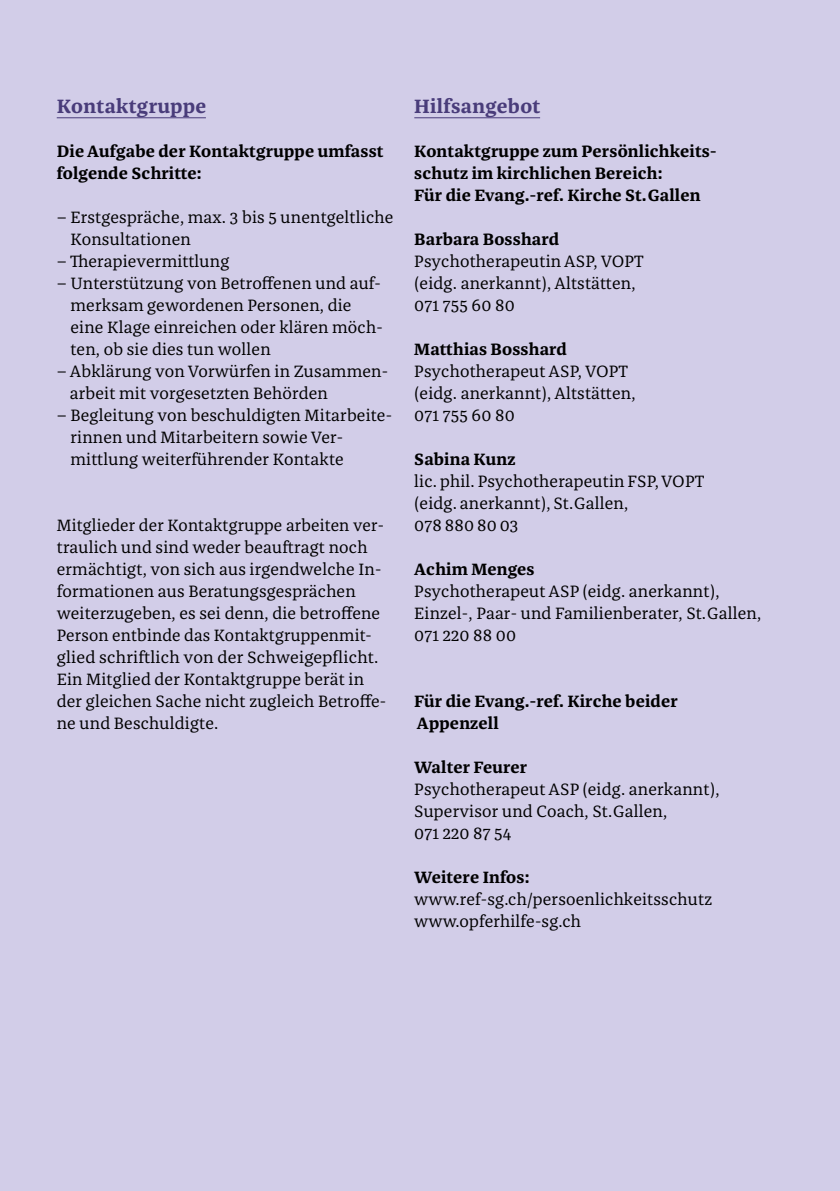
<style>
.page{position:relative;width:840px;height:1191px;background:#fff}
.page>*{position:absolute;margin:0;border:0;box-sizing:border-box;transform-origin:0 0}
.t1{font:700 20px "Franziska MA";letter-spacing:.02em;color:#493c7a}
.t2{font:17px/22px "Franziska MA";letter-spacing:.01em;color:#000}
.t3{font:700 17px/22px "Franziska MA";letter-spacing:.01em;color:#000}
</style>
<div class="page">
<div style="left:0;top:0;width:839px;height:1191px;background:#d2cde8"></div>
<hr style="left:57px;top:117px;width:149px;height:1px;background:#493c7a">
<hr style="left:414px;top:117px;width:126px;height:1px;background:#493c7a">
<p class="t1" style="left:57px;top:93px;width:151px">Kontaktgruppe</p>
<p class="t3" style="left:57px;top:140px;width:328px">Die Aufgabe der Kontaktgruppe umfasst folgende Schritte:</p>
<p class="t2" style="left:70px;top:206px;width:324px;text-indent:-14px">– Erstgespräche, max. 3 bis 5 unentgeltliche<br>Konsultationen</p>
<p class="t2" style="left:57px;top:250px;width:174px">– Therapievermittlung</p>
<p class="t2" style="left:70px;top:272px;width:313px;text-indent:-14px">– Unterstützung von Betroffenen und auf&shy;merksam gewordenen Personen, die eine Klage einreichen oder klären möch&shy;ten, ob sie dies tun wollen</p>
<p class="t2" style="left:70px;top:360px;width:319px;text-indent:-13px">– Abklärung von Vorwürfen in Zusammen&shy;arbeit mit vorgesetzten Behörden</p>
<p class="t2" style="left:70px;top:404px;width:323px;text-indent:-14px">– Begleitung von beschuldigten Mitarbeite&shy;rinnen und Mitarbeitern sowie Ver&shy;mittlung weiterführender Kontakte</p>
<p class="t2" style="left:57px;top:514px;width:331px">Mitglieder der Kontaktgruppe arbeiten ver&shy;traulich und sind weder beauftragt noch ermächtigt, von sich aus irgendwelche In&shy;formationen aus Beratungsgesprächen weiterzugeben, es sei denn, die betroffene Person entbinde das Kontaktgruppenmit&shy;glied schriftlich von der Schweigepflicht.<br>Ein Mitglied der Kontaktgruppe berät in der gleichen Sache nicht zugleich Betroffe&shy;ne und Beschuldigte.</p>
<p class="t1" style="left:414px;top:93px;width:128px">Hilfsangebot</p>
<p class="t3" style="left:414px;top:140px;width:303px">Kontaktgruppe zum Persönlichkeits&shy;schutz im kirchlichen Bereich:<br>Für die Evang.-ref. Kirche St.Gallen</p>
<p class="t3" style="left:414px;top:228px;width:146px">Barbara Bosshard</p>
<p class="t2" style="left:414px;top:250px;width:231px">Psychotherapeutin ASP, VOPT (eidg. anerkannt), Altstätten,<br>071 755 60 80</p>
<p class="t3" style="left:414px;top:338px;width:154px">Matthias Bosshard</p>
<p class="t2" style="left:414px;top:360px;width:222px">Psychotherapeut ASP, VOPT (eidg. anerkannt), Altstätten,<br>071 755 60 80</p>
<p class="t3" style="left:414px;top:448px;width:103px">Sabina Kunz</p>
<p class="t2" style="left:414px;top:470px;width:291px">lic. phil. Psychotherapeutin FSP, VOPT (eidg. anerkannt), St.Gallen,<br>078 880 80 03</p>
<p class="t3" style="left:414px;top:558px;width:122px">Achim Menges</p>
<p class="t2" style="left:414px;top:580px;width:348px">Psychotherapeut ASP (eidg. anerkannt),<br>Einzel-, Paar- und Familienberater, St.Gallen,<br>071 220 88 00</p>
<p class="t3" style="left:414px;top:690px;width:265px">Für die Evang.-ref. Kirche beider<br>Appenzell</p>
<p class="t3" style="left:414px;top:756px;width:114px">Walter Feurer</p>
<p class="t2" style="left:414px;top:778px;width:306px">Psychotherapeut ASP (eidg. anerkannt),<br>Supervisor und Coach, St.Gallen,<br>071 220 87 54</p>
<p class="t3" style="left:414px;top:866px;width:117px">Weitere Infos:</p>
<p class="t2" style="left:414px;top:888px;width:299px">www.ref-sg.ch/persoenlichkeitsschutz www.opferhilfe-sg.ch</p>
</div>
